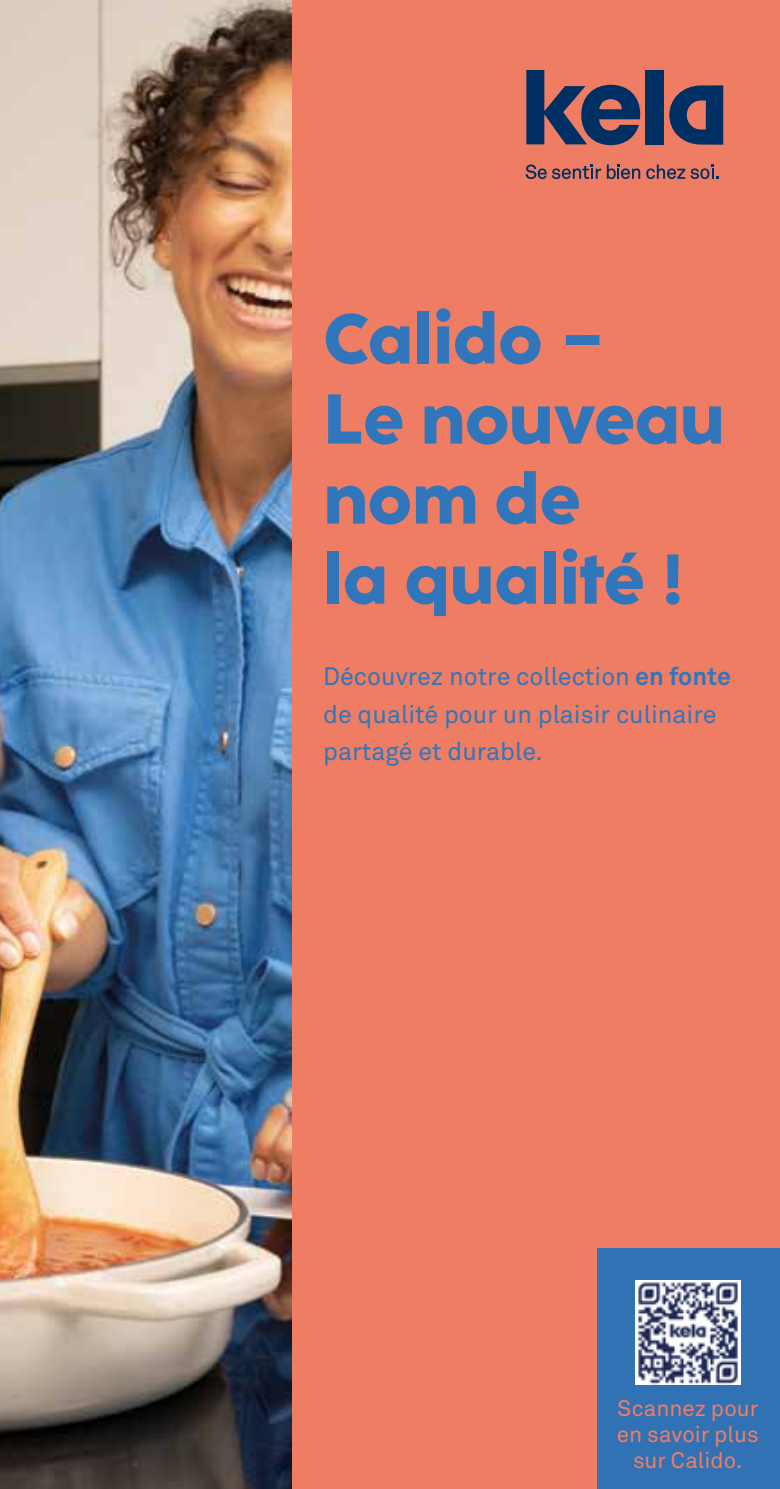
<style>
.page{position:relative;width:780px;height:1489px;background:#fff}
.page>*{position:absolute;margin:0;border:0;box-sizing:border-box;transform-origin:0 0}
.t1{font:800 70px/80px "Coco Sharp";color:#3176bb}
.t2{font:25px/37.5px "Akkurat Pro";color:#3176bb}
.t3{font:22.25px/25.8px "Akkurat Pro";color:#ef7d64;text-align:center}
.s1{font-weight:700}
</style>
<div class="page">
<div style="left:292px;top:0;width:487px;height:1488px;background:#ef7d64"></div>
<img style="left:0;top:0;width:292px;height:1488px">
<div style="left:646px;top:70px;width:18px;height:74px;background:#003063"></div>
<svg style="left:669px;top:85px;width:54px;height:60px"></svg>
<svg style="left:526px;top:70px;width:114px;height:75px"></svg>
<svg style="left:525px;top:164px;width:21px;height:15px"></svg>
<svg style="left:552px;top:164px;width:88px;height:15px"></svg>
<svg style="left:646px;top:164px;width:73px;height:15px"></svg>
<div style="left:597px;top:1248px;width:183px;height:240px;background:#3072b4"></div>
<img style="left:635px;top:1280px;width:105px;height:104px">
<h1 class="t1" style="left:323px;top:298px;width:403px">Calido -<br>Le nouveau nom de<br>la qualité !</h1>
<p class="t2" style="left:323px;top:657px;width:409px">Découvrez notre collection <span class="s1">en fonte </span>de qualité pour un plaisir culinaire partagé et durable.</p>
<p class="t3" style="left:617px;top:1395px;width:143px">Scannez pour en savoir plus sur Calido.</p>
</div>
